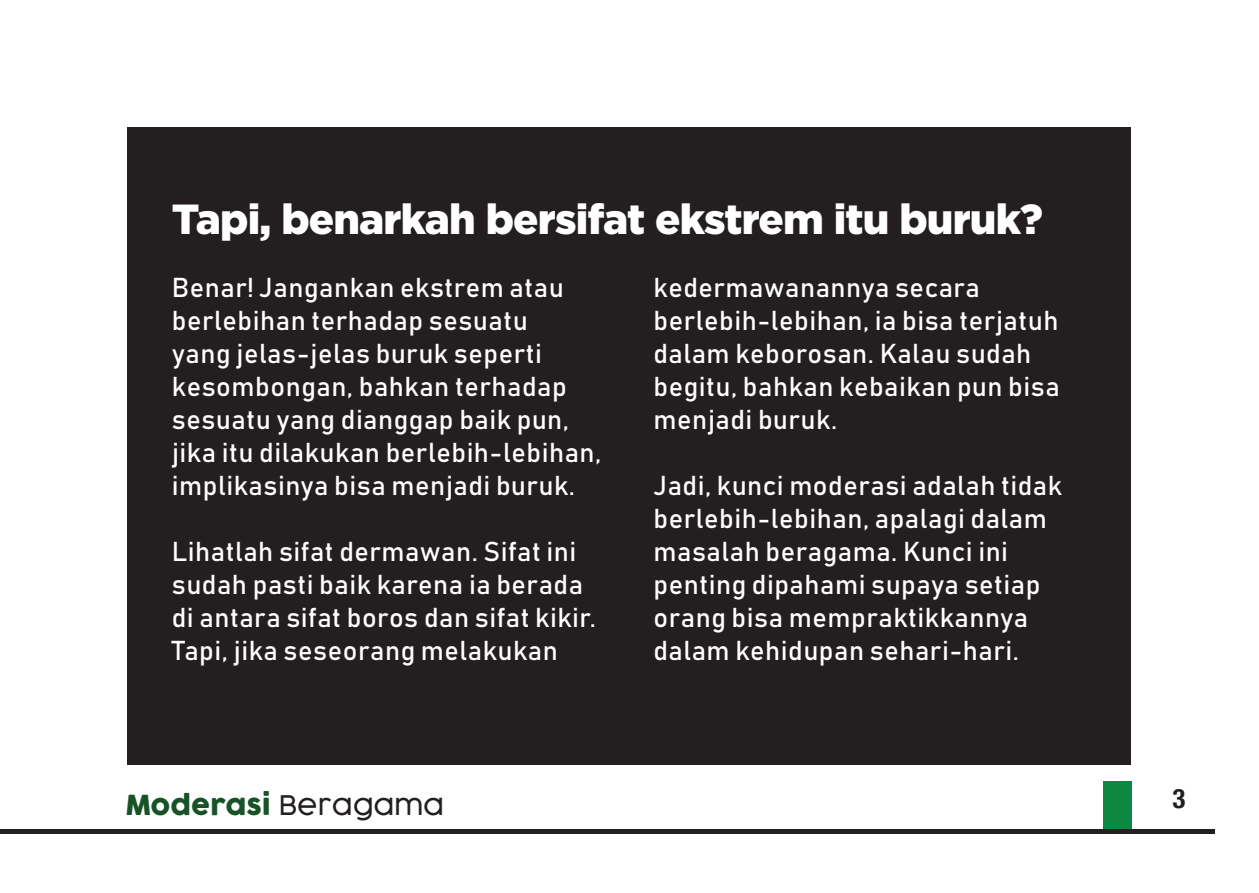
<style>
.page{position:relative;width:1259px;height:893px;background:#fff}
.page>*{position:absolute;margin:0;border:0;box-sizing:border-box;transform-origin:0 0}
.t1{font:900 42px "Gotham";letter-spacing:-.02em;color:#fff}
.t2{font:27px/33px "Bahnschrift 400 100";letter-spacing:.02em;color:#fff}
.t3{font:27px "Cocogoose";color:#185328}
.t4{font:700 condensed 27px "Helvetica Neue";color:#231f20}
.s1{font-weight:300;color:#231f20}
</style>
<div class="page">
<hr style="left:0;top:829px;width:1214px;height:4px;background:#231f20">
<div style="left:1103px;top:782px;width:29px;height:47px;background:#0d8842"></div>
<div style="left:128px;top:128px;width:1003px;height:637px;background:#231f20"></div>
<h1 class="t1" style="left:172px;top:190px;width:872px">Tapi, benarkah bersifat ekstrem itu buruk?</h1>
<p class="t2" style="left:172px;top:270px;width:431px">Benar! Jangankan ekstrem atau berlebihan terhadap sesuatu<br>yang jelas-jelas buruk seperti kesombongan, bahkan terhadap sesuatu yang dianggap baik pun, jika itu dilakukan berlebih-lebihan, implikasinya bisa menjadi buruk.</p>
<p class="t2" style="left:172px;top:534px;width:425px">Lihatlah sifat dermawan. Sifat ini sudah pasti baik karena ia berada di antara sifat boros dan sifat kikir.<br>Tapi, jika seseorang melakukan</p>
<p class="t2" style="left:653px;top:270px;width:408px">kedermawanannya secara berlebih-lebihan, ia bisa terjatuh dalam keborosan. Kalau sudah begitu, bahkan kebaikan pun bisa menjadi buruk.</p>
<p class="t2" style="left:653px;top:468px;width:410px">Jadi, kunci moderasi adalah tidak berlebih-lebihan, apalagi dalam masalah beragama. Kunci ini penting dipahami supaya setiap orang bisa mempraktikkannya dalam kehidupan sehari-hari.</p>
<p class="t3" style="left:125px;top:786px;width:320px">Moderasi <span class="s1">Beragama</span></p>
<p class="t4" style="left:1172px;top:776px;width:14px">3</p>
</div>
